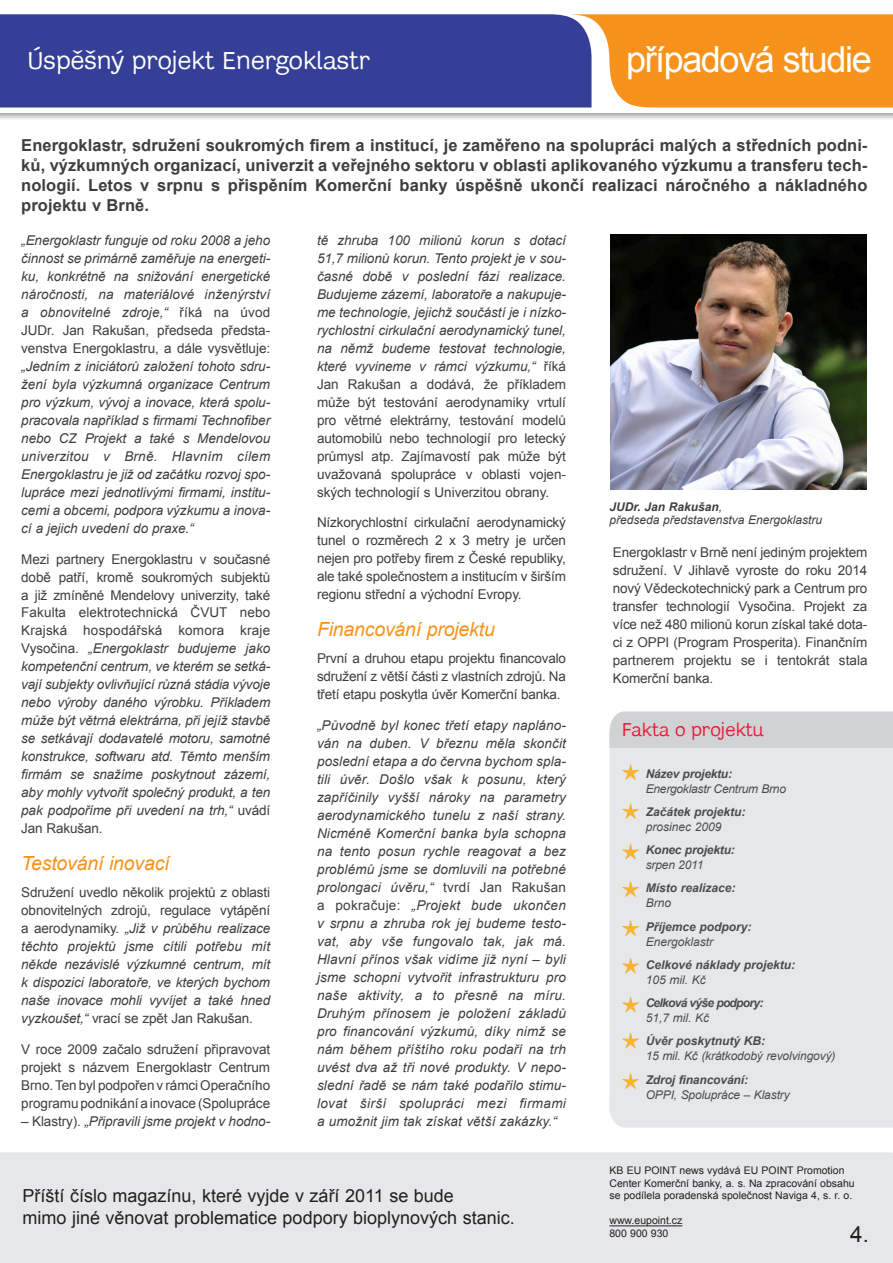
<style>
.page{position:relative;width:893px;height:1263px;background:#fff}
.page>*{position:absolute;margin:0;border:0;box-sizing:border-box;transform-origin:0 0}
.t1{font:36px "Arial";letter-spacing:-.04em;color:#fff}
.t2{font:25.5px "Adesso CE";color:#fff}
.t3{font:22.5px "Arial";color:#231f20}
.t4{font:italic 19.5px "Arial";letter-spacing:-.01em;color:#f7931d}
.t5{font:19.05px "Adesso CE";color:#ed1a3a}
.t6{font:18px/21.6px "Arial";color:#231f20}
.t7{font:700 16.5px/19.8px "Arial";letter-spacing:.005em;color:#3e3e3f;text-align:justify}
.t8{font:italic 13.5px/18px "Arial";letter-spacing:-.005em;color:#3e3e3f;text-align:justify}
.t9{font:13.5px/18px "Arial";letter-spacing:-.01em;color:#3e3e3f;text-align:justify}
.t10{font:italic 12px "Arial";letter-spacing:-.01em;color:#4b4c4d}
.t11{font:italic 700 12px "Arial";color:#4b4c4d}
.t12{font:italic 12px/13.5px "Arial";color:#3e3e3f}
.t13{font:italic 700 12px "Arial";letter-spacing:-.06em;color:#4b4c4d}
.t14{font:italic 700 12px "Arial";letter-spacing:-.02em;color:#4b4c4d}
.t15{font:10.5px/12.6px "Arial";color:#231f20}
.s1{font-style:normal}
.s2{font-weight:700}
</style>
<div class="page">
<svg style="left:0;top:113px;width:893px;height:6px"></svg>
<svg style="left:0;top:14px;width:893px;height:94px;background:#785f73"></svg>
<div style="left:610px;top:1113px;width:283px;height:14px;background:#e6e7e9"></div>
<div style="left:609px;top:748px;width:284px;height:365px;background:#e6e7e9"></div>
<div style="left:609px;top:711px;width:284px;height:37px;background:#d1d2d4"></div>
<svg style="left:622px;top:764px;width:17px;height:16px"></svg>
<svg style="left:622px;top:803px;width:17px;height:16px"></svg>
<svg style="left:622px;top:844px;width:17px;height:16px"></svg>
<svg style="left:622px;top:881px;width:17px;height:16px"></svg>
<svg style="left:622px;top:920px;width:17px;height:16px"></svg>
<svg style="left:622px;top:958px;width:17px;height:16px"></svg>
<svg style="left:622px;top:997px;width:17px;height:16px"></svg>
<svg style="left:622px;top:1073px;width:17px;height:16px"></svg>
<img style="left:610px;top:235px;width:256px;height:254px">
<svg style="left:622px;top:1033px;width:17px;height:16px"></svg>
<div style="left:0;top:1152px;width:893px;height:111px;background:#e6e7e9"></div>
<hr style="left:609px;top:1225px;width:73px;height:1px;background:#231f20">
<h2 class="t2" style="left:27px;top:46px;width:344px">Úspěšný projekt Energoklastr</h2>
<h1 class="t1" style="left:626px;top:36px;width:247px">případová studie</h1>
<p class="t7" style="left:21px;top:136px;width:848px">Energoklastr, sdružení soukromých firem a institucí, je zaměřeno na spolupráci malých a středních podni&shy;ků, výzkumných organizací, univerzit a veřejného sektoru v oblasti aplikovaného výzkumu a transferu tech&shy;nologií. Letos v srpnu s přispěním Komerční banky úspěšně ukončí realizaci náročného a nákladného projektu v Brně.</p>
<p class="t8" style="left:21px;top:231px;width:250px">„Energoklastr funguje od roku 2008 a jeho činnost se primárně zaměřuje na energeti&shy;ku, konkrétně na snižování energetické náročnosti, na materiálové inženýrství a obnovitelné zdroje,“ <span class="s1">říká na úvod JUDr. Jan Rakušan, předseda předsta&shy;venstva Energoklastru, a dále vysvětluje:</span></p>
<p class="t8" style="left:21px;top:357px;width:250px">„Jedním z iniciátorů založení tohoto sdru&shy;žení byla výzkumná organizace Centrum pro výzkum, vývoj a inovace, která spolu&shy;pracovala například s firmami Technofiber nebo CZ Projekt a také s Mendelovou univerzitou v Brně. Hlavním cílem Energoklastru je již od začátku rozvoj spo&shy;lupráce mezi jednotlivými firmami, institu&shy;cemi a obcemi, podpora výzkumu a inova&shy;cí a jejich uvedení do praxe.“</p>
<p class="t8" style="left:21px;top:550px;width:250px"><span class="s1">Mezi partnery Energoklastru v současné době patří, kromě soukromých subjektů a již zmíněné Mendelovy univerzity, také Fakulta elektrotechnická ČVUT nebo Krajská hospodářská komora kraje Vysočina.</span> „Energoklastr budujeme jako kompetenční centrum, ve kterém se setká&shy;vají subjekty ovlivňující různá stádia vývoje nebo výroby daného výrobku. Příkladem může být větrná elektrárna, při jejíž stavbě se setkávají dodavatelé motoru, samotné konstrukce, softwaru atd. Těmto menším firmám se snažíme poskytnout zázemí, aby mohly vytvořit společný produkt, a ten pak podpoříme při uvedení na trh,“ <span class="s1">uvádí Jan Rakušan.</span></p>
<h3 class="t4" style="left:21px;top:851px;width:150px">Testování inovací</h3>
<p class="t8" style="left:21px;top:883px;width:250px"><span class="s1">Sdružení uvedlo několik projektů z oblasti obnovitelných zdrojů, regulace vytápění a aerodynamiky.</span> „Již v průběhu realizace těchto projektů jsme cítili potřebu mít někde nezávislé výzkumné centrum, mít k dispozici laboratoře, ve kterých bychom naše inovace mohli vyvíjet a také hned vyzkoušet,“ <span class="s1">vrací se zpět Jan Rakušan.</span></p>
<p class="t9" style="left:21px;top:1040px;width:250px">V roce 2009 začalo sdružení připravovat projekt s názvem Energoklastr Centrum Brno. Ten byl podpořen v rámci Operačního programu podnikání a inovace (Spolupráce</p>
<p class="t8" style="left:21px;top:1112px;width:250px"><span class="s1">– Klastry).</span> „Připravili jsme projekt v hodno-</p>
<p class="t8" style="left:317px;top:231px;width:250px">tě zhruba 100 milionů korun s dotací 51,7 milionů korun. Tento projekt je v sou&shy;časné době v poslední fázi realizace.<br>Budujeme zázemí, laboratoře a nakupuje&shy;me technologie, jejichž součástí je i nízko&shy;rychlostní cirkulační aerodynamický tunel, na němž budeme testovat technologie, které vyvineme v rámci výzkumu,“ <span class="s1">říká Jan Rakušan a dodává, že příkladem může být testování aerodynamiky vrtulí pro větrné elektrárny, testování modelů automobilů nebo technologií pro letecký průmysl atp. Zajímavostí pak může být uvažovaná spolupráce v oblasti vojen&shy;ských technologií s Univerzitou obrany.</span></p>
<p class="t9" style="left:317px;top:514px;width:250px">Nízkorychlostní cirkulační aerodynamický tunel o rozměrech 2 x 3 metry je určen nejen pro potřeby firem z České republiky, ale také společnostem a institucím v širším regionu střední a východní Evropy.</p>
<h3 class="t4" style="left:317px;top:617px;width:179px">Financování projektu</h3>
<p class="t9" style="left:317px;top:649px;width:250px">První a druhou etapu projektu financovalo sdružení z větší části z vlastních zdrojů. Na třetí etapu poskytla úvěr Komerční banka.</p>
<p class="t8" style="left:317px;top:716px;width:250px">„Původně byl konec třetí etapy napláno&shy;ván na duben. V březnu měla skončit poslední etapa a do června bychom spla&shy;tili úvěr. Došlo však k posunu, který zapříčinily vyšší nároky na parametry aerodynamického tunelu z naší strany.<br>Nicméně Komerční banka byla schopna na tento posun rychle reagovat a bez problémů jsme se domluvili na potřebné prolongaci úvěru,“ <span class="s1">tvrdí Jan Rakušan a pokračuje:</span> „Projekt bude ukončen v srpnu a zhruba rok jej budeme testo&shy;vat, aby vše fungovalo tak, jak má.<br>Hlavní přínos však vidíme již nyní – byli jsme schopni vytvořit infrastrukturu pro naše aktivity, a to přesně na míru.<br>Druhým přínosem je položení základů pro financování výzkumů, díky nimž se nám během příštího roku podaří na trh uvést dva až tři nové produkty. V nepo&shy;slední řadě se nám také podařilo stimu&shy;lovat širší spolupráci mezi firmami a umožnit jim tak získat větší zakázky.“</p>
<h3 class="t5" style="left:622px;top:719px;width:143px">Fakta o projektu</h3>
<p class="t12" style="left:609px;top:500px;width:214px"><span class="s2">JUDr. Jan Rakušan</span>,<br>předseda představenstva Energoklastru</p>
<p class="t9" style="left:613px;top:544px;width:256px">Energoklastr v Brně není jediným projektem sdružení. V Jihlavě vyroste do roku 2014 nový Vědeckotechnický park a Centrum pro transfer technologií Vysočina. Projekt za více než 480 milionů korun získal také dota&shy;ci z OPPI (Program Prosperita). Finančním partnerem projektu se i tentokrát stala Komerční banka.</p>
<p class="t14" style="left:646px;top:766px;width:88px">Název projektu:</p>
<p class="t10" style="left:646px;top:780px;width:142px">Energoklastr Centrum Brno</p>
<p class="t11" style="left:646px;top:804px;width:101px">Začátek projektu:</p>
<p class="t10" style="left:646px;top:819px;width:77px">prosinec 2009</p>
<p class="t11" style="left:646px;top:842px;width:91px">Konec projektu:</p>
<p class="t10" style="left:646px;top:857px;width:59px">srpen 2011</p>
<p class="t11" style="left:646px;top:880px;width:91px">Místo realizace:</p>
<p class="t10" style="left:646px;top:895px;width:27px">Brno</p>
<p class="t11" style="left:646px;top:919px;width:107px">Příjemce podpory:</p>
<p class="t10" style="left:646px;top:933px;width:69px">Energoklastr</p>
<p class="t11" style="left:646px;top:957px;width:151px">Celkové náklady projektu:</p>
<p class="t10" style="left:646px;top:972px;width:62px">105 mil. Kč</p>
<p class="t13" style="left:646px;top:995px;width:119px">Celková výše podpory:</p>
<p class="t10" style="left:646px;top:1010px;width:65px">51,7 mil. Kč</p>
<p class="t11" style="left:646px;top:1033px;width:121px">Úvěr poskytnutý KB:</p>
<p class="t10" style="left:646px;top:1048px;width:191px">15 mil. Kč (krátkodobý revolvingový)</p>
<p class="t11" style="left:646px;top:1072px;width:104px">Zdroj financování:</p>
<p class="t10" style="left:646px;top:1087px;width:146px">OPPI, Spolupráce – Klastry</p>
<h3 class="t6" style="left:23px;top:1185px;width:494px">Příští číslo magazínu, které vyjde v září 2011 se bude<br>mimo jiné věnovat problematice podpory bioplynových stanic.</h3>
<p class="t15" style="left:609px;top:1164px;width:247px">KB EU POINT news vydává EU POINT Promotion<br>Center Komerční banky, a. s. Na zpracování obsahu se podílela poradenská společnost Naviga 4, s. r. o.</p>
<p class="t15" style="left:609px;top:1214px;width:74px">www.eupoint.cz<br>800 900 930</p>
<h3 class="t3" style="left:850px;top:1217px;width:20px">4.4.</h3>
</div>
